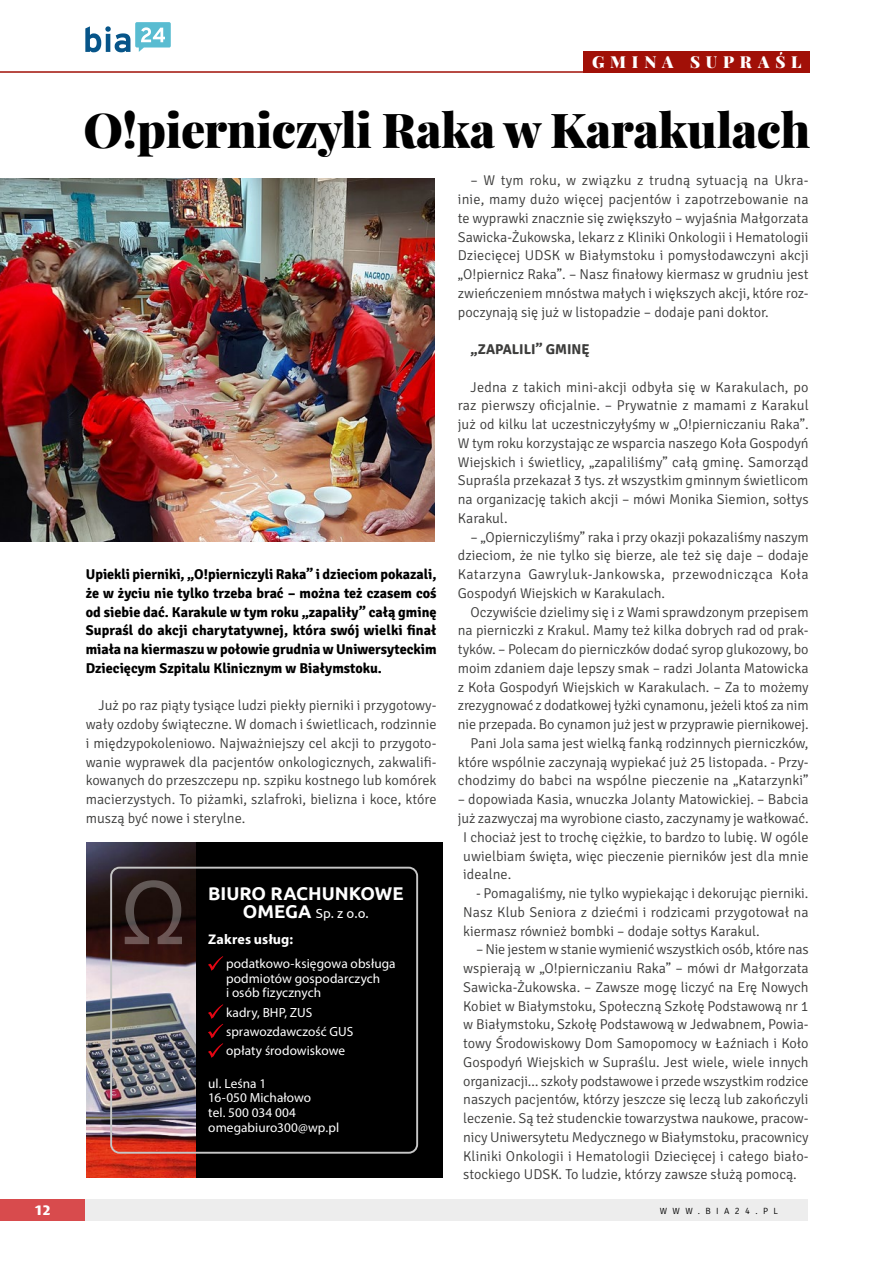
<style>
.page{position:relative;width:893px;height:1263px;background:#fff}
.page>*{position:absolute;margin:0;border:0;box-sizing:border-box;transform-origin:0 0}
.t1{font:900 48px "Playfair Display";letter-spacing:-.01em;color:#000}
.t2{font:700 18.45px "Ubuntu";color:#fff}
.t3{font:900 16.5px "Playfair Display";letter-spacing:.345em;color:#fff}
.t4{font:300 14.25px/18.8px "Signika";color:#3c3c3b;text-align:justify}
.t5{font:700 14.25px/18.8px "Signika";color:#000;text-align:justify}
.t6{font:700 14.25px "Signika";color:#3c3c3b}
.t7{font:700 14.1px "Myriad Pro";letter-spacing:.01em;color:#fff}
.t8{font:800 13.5px "Costa Ptf";color:#fff}
.t9{font:13.35px/14.9px "Myriad Pro";color:#fff}
.t10{font:13.35px "Ubuntu";color:#fff}
.t11{font:300 9px "Signika";letter-spacing:.605em;color:#000}
.s1{font-weight:700;font-size:18.45px}
</style>
<div class="page">
<div style="left:75px;top:1199px;width:733px;height:21px;background:#ededed"></div>
<div style="left:0;top:1199px;width:85px;height:21px;background:#d84b4d"></div>
<hr style="left:0;top:71px;width:808px;height:2px;background:#a11007">
<svg style="left:85px;top:22px;width:86px;height:30px"></svg>
<div style="left:195px;top:842px;width:247px;height:336px;background:#000"></div>
<img style="left:86px;top:842px;width:109px;height:336px">
<svg style="left:125px;top:880px;width:57px;height:64px;background:#3a2a28"></svg>
<div style="left:110px;top:867px;width:308px;height:287px;border:2px solid #c6c6c6;border-radius:8px"></div>
<svg style="left:208px;top:956px;width:15px;height:15px"></svg>
<svg style="left:208px;top:1004px;width:15px;height:54px"></svg>
<img style="left:0;top:178px;width:435px;height:364px">
<div style="left:583px;top:51px;width:227px;height:22px;background:#a11007"></div>
<p class="t3" style="left:592px;top:49px;width:211px">GMINA SUPRAŚL</p>
<h1 class="t1" style="left:83px;top:92px;width:728px">O!pierniczyli Raka w Karakulach</h1>
<p class="t5" style="left:86px;top:564px;width:352px">Upiekli pierniki, „O!pierniczyli Raka” i dzieciom pokazali, że w życiu nie tylko trzeba brać – można też czasem coś od siebie dać. Karakule w tym roku „zapaliły” całą gminę Supraśl do akcji charytatywnej, która swój wielki finał miała na kiermaszu w połowie grudnia w Uniwersyteckim Dziecięcym Szpitalu Klinicznym w Białymstoku.</p>
<p class="t4" style="left:86px;top:695px;width:352px;text-indent:13px">Już po raz piąty tysiące ludzi piekły pierniki i przygotowy&shy;wały ozdoby świąteczne. W domach i świetlicach, rodzinnie i międzypokoleniowo. N ajważniejszy cel akcji to przygoto&shy;wanie wyprawek dla pacjentów onkologicznych, zakwalifi&shy;kowanych do przeszczepu np. szpiku kostnego lub komórek macierzystych. To piżamki, szlafroki, bielizna i koce, które muszą być nowe i sterylne.</p>
<p class="t2" style="left:208px;top:882px;width:197px">BIURO RACHUNKOWE</p>
<p class="t10" style="left:243px;top:905px;width:127px"><span class="s1">OMEGA</span> Sp. z o.o.</p>
<p class="t7" style="left:208px;top:930px;width:86px">Zakres usług:</p>
<p class="t9" style="left:226px;top:956px;width:171px">podatkowo-księgowa obsługa podmiotów gospodarczych<br>i osób fizycznych</p>
<p class="t9" style="left:226px;top:1002px;width:129px;line-height:19.2px">kadry, BHP, ZUS sprawozdawczość GUS opłaty środowiskowe</p>
<p class="t9" style="left:208px;top:1075px;width:132px">ul. Leśna 1<br>16-050 Michałowo<br>tel. 500 034 004 omegabiuro300@wp.pl</p>
<p class="t4" style="left:458px;top:170px;width:352px;text-indent:13px">– W tym roku, w związku z trudną sytuacją na U kra&shy;inie, mamy dużo więcej pacjentów i zapotrzebowanie na te wyprawki znacznie się zwiększyło – wyjaśnia Małgorzata Sawicka-Żukowska, lekarz z Kliniki Onkologii i Hematologii Dziecięcej UDSK w Białymstoku i pomysłodawczyni akcji „O!piernicz Raka”. – N asz finałowy kiermasz w grudniu jest zwieńczeniem mnóstwa małych i większych akcji, które roz&shy;poczynają się już w listopadzie – dodaje pani doktor.</p>
<p class="t6" style="left:471px;top:339px;width:16px">„ZAPALILI</p>
<p class="t6" style="left:536px;top:339px;width:40px">” GMINĘ</p>
<p class="t4" style="left:458px;top:376px;width:352px;text-indent:13px">Jedna z takich mini-akcji odbyła się w Karakulach, po raz pierwszy oficjalnie. – Prywatnie z mamami z Karakul już od kilku lat uczestniczyłyśmy w „O!pierniczaniu Raka”.<br>W tym roku korzystając ze wsparcia naszego Koła Gospodyń Wiejskich i świetlicy, „zapaliliśmy” całą gminę. Samorząd Supraśla przekazał 3 tys. zł wszystkim gminnym świetlicom na organizację takich akcji – mówi Monika Siemion, sołtys Karakul.</p>
<p class="t4" style="left:458px;top:527px;width:352px;text-indent:13px">– „Opierniczyliśmy” raka i przy okazji pokazaliśmy naszym dzieciom, że nie tylko się bierze, ale też się daje – dodaje Katarzyna Gawryluk-Jankowska, przewodnicząca Koła Gospodyń Wiejskich w Karakulach.</p>
<p class="t4" style="left:458px;top:602px;width:352px;text-align:right">Oczywiście dzielimy się i z Wami sprawdzonym przepisem na pierniczki z Krakul. Mamy też kilka dobrych rad od prak&shy;tyków. – Polecam do pierniczków dodać syrop glukozowy, bo moim zdaniem daje lepszy smak – radzi Jolanta Matowicka z Koła Gospodyń Wiejskich w Karakulach. – Za to możemy zrezygnować z dodatkowej łyżki cynamonu, jeżeli ktoś za nim nie przepada. Bo cynamon już jest w przyprawie piernikowej.<br>Pani Jola sama jest wielką fanką rodzinnych pierniczków, które wspólnie zaczynają wypiekać już 25 listopada. - Przy&shy;chodzimy do babci na wspólne pieczenie na „Katarzynki”</p>
<p class="t4" style="left:458px;top:789px;width:352px">– dopowiada Kasia, wnuczka Jolanty Matowickiej. – Babcia</p>
<p class="t4" style="left:458px;top:808px;width:352px">już zazwyczaj ma wyrobione ciasto, zaczynamy je wałkować.</p>
<p class="t4" style="left:463px;top:827px;width:347px">I chociaż jest to trochę ciężkie, to bardzo to lubię. W ogóle</p>
<p class="t4" style="left:463px;top:845px;width:347px">uwielbiam święta, więc pieczenie pierników jest dla mnie</p>
<p class="t4" style="left:463px;top:864px;width:49px">idealne.</p>
<p class="t4" style="left:463px;top:883px;width:347px;text-indent:13px">- Pomagaliśmy, nie tylko wypiekając i dekorując pierniki.<br>N asz Klub Seniora z dziećmi i rodzicami przygotował na kiermasz również bombki – dodaje sołtys Karakul.</p>
<p class="t4" style="left:463px;top:939px;width:347px;text-indent:13px">– N ie jestem w stanie wymienić wszystkich osób, które nas wspierają w „O!pierniczaniu Raka” – mówi dr Małgorzata Sawicka-Żukowska. – Zawsze mogę liczyć na Erę N owych Kobiet w Białymstoku, Społeczną Szkołę Podstawową nr 1 w Białymstoku, Szkołę Podstawową w Jedwabnem, Powia&shy;towy Środowiskowy Dom Samopomocy w Łaźniach i Koło Gospodyń Wiejskich w Supraślu. Jest wiele, wiele innych organizacji… szkoły podstawowe i przede wszystkim rodzice naszych pacjentów, którzy jeszcze się leczą lub zakończyli leczenie. Są też studenckie towarzystwa naukowe, pracow&shy;nicy U niwersytetu Medycznego w Białymstoku, pracownicy Kliniki Onkologii i Hematologii Dziecięcej i całego biało&shy;stockiego UDSK. To ludzie, którzy zawsze służą pomocą.</p>
<p class="t8" style="left:35px;top:1202px;width:17px">12</p>
<p class="t11" style="left:660px;top:1204px;width:120px">www.bia24.pl</p>
</div>
